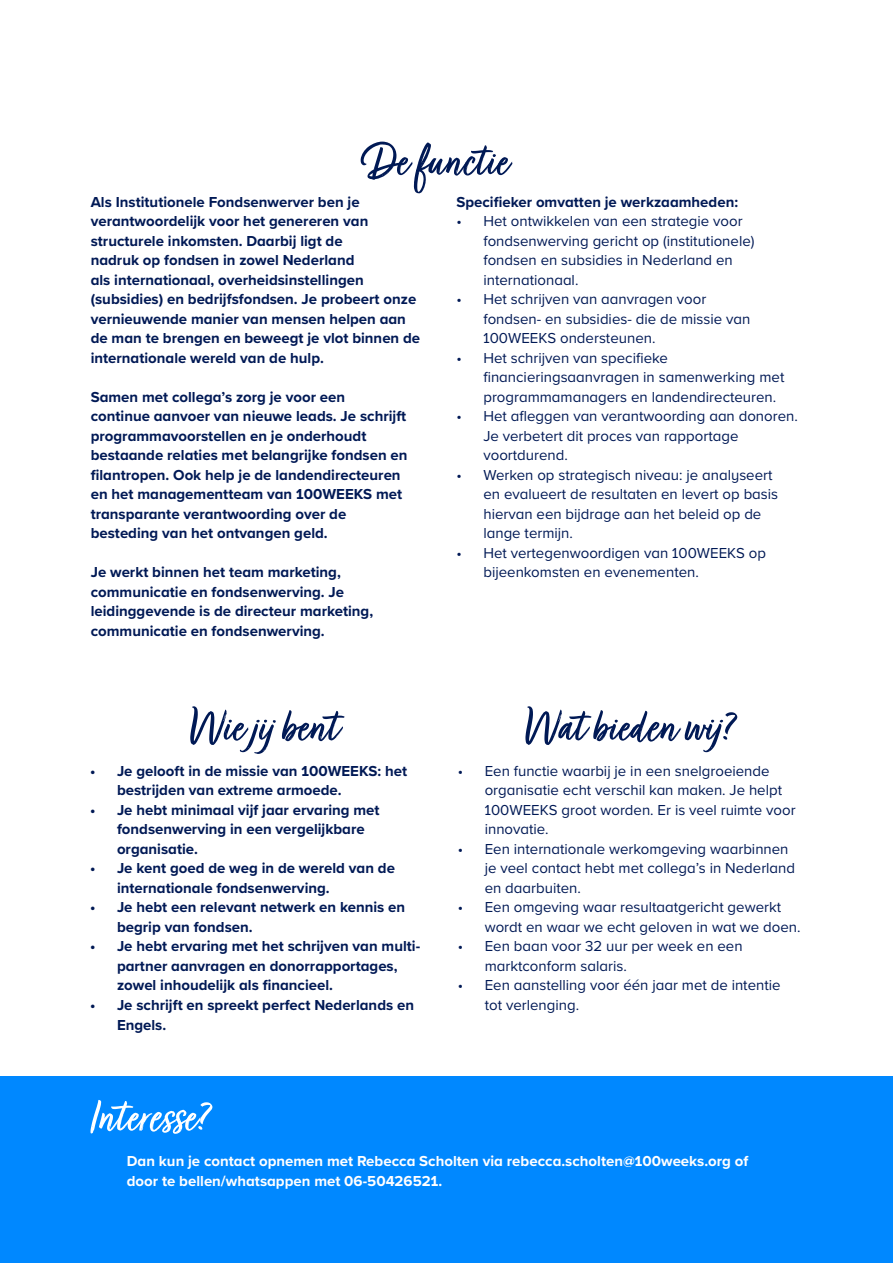
<style>
.page{position:relative;width:893px;height:1263px;background:#fff}
.page>*{position:absolute;margin:0;border:0;box-sizing:border-box;transform-origin:0 0}
.t1{font:51px "Turbinado Pro";color:#001955}
.t2{font:51px "Turbinado Pro";color:#fff}
.t3{font:700 15px/19.5px "Proxima Nova";color:#001955}
.t4{font:15px/19.5px "Proxima Nova";color:#001955}
.t5{font:700 15px/19.5px "Proxima Nova";color:#fff}
</style>
<div class="page">
<div style="left:0;top:1076px;width:893px;height:187px;background:#08f"></div>
<h1 class="t1" style="left:363px;top:134px;width:147px">De functie</h1>
<p class="t3" style="left:91px;top:191px;width:331px">Als Institutionele Fondsenwerver ben je verantwoordelijk voor het genereren van structurele inkomsten. Daarbij ligt de<br>nadruk op fondsen in zowel Nederland<br>als internationaal, overheidsinstellingen (subsidies) en bedrijfsfondsen. Je probeert onze vernieuwende manier van mensen helpen aan de man te brengen en beweegt je vlot binnen de internationale wereld van de hulp.</p>
<p class="t3" style="left:91px;top:386px;width:318px">Samen met collega’s zorg je voor een continue aanvoer van nieuwe leads. Je schrijft programmavoorstellen en je onderhoudt bestaande relaties met belangrijke fondsen en filantropen. Ook help je de landendirecteuren en het managementteam van 100WEEKS met transparante verantwoording over de besteding van het ontvangen geld.</p>
<p class="t3" style="left:91px;top:562px;width:284px">Je werkt binnen het team marketing, communicatie en fondsenwerving. Je leidinggevende is de directeur marketing, communicatie en fondsenwerving.</p>
<p class="t3" style="left:456px;top:191px;width:283px">Specifieker omvatten je werkzaamheden:</p>
<p class="t4" style="left:483px;top:211px;width:273px;text-indent:-27px">• Het ontwikkelen van een strategie voor fondsenwerving gericht op (institutionele) fondsen en subsidies in Nederland en internationaal.</p>
<p class="t4" style="left:483px;top:289px;width:268px;text-indent:-27px">• Het schrijven van aanvragen voor fondsen- en subsidies- die de missie van<br>100WEEKS ondersteunen.</p>
<p class="t4" style="left:483px;top:347px;width:302px;text-indent:-27px">• Het schrijven van specifieke financieringsaanvragen in samenwerking met programmamanagers en landendirecteuren.</p>
<p class="t4" style="left:483px;top:406px;width:316px;text-indent:-27px">• Het afleggen van verantwoording aan donoren.<br>Je verbetert dit proces van rapportage voortdurend.</p>
<p class="t4" style="left:483px;top:464px;width:296px;text-indent:-27px">• Werken op strategisch niveau: je analyseert en evalueert de resultaten en levert op basis hiervan een bijdrage aan het beleid op de lange termijn.</p>
<p class="t4" style="left:483px;top:542px;width:284px;text-indent:-27px">• Het vertegenwoordigen van 100WEEKS op bijeenkomsten en evenementen.</p>
<h1 class="t1" style="left:187px;top:699px;width:153px">Wie jij bent</h1>
<h1 class="t1" style="left:522px;top:699px;width:214px">Wat bieden wij?</h1>
<p class="t3" style="left:117px;top:761px;width:292px;text-indent:-27px">• Je gelooft in de missie van 100WEEKS: het bestrijden van extreme armoede.</p>
<p class="t3" style="left:117px;top:800px;width:264px;text-indent:-27px">• Je hebt minimaal vijf jaar ervaring met fondsenwerving in een vergelijkbare organisatie.</p>
<p class="t3" style="left:117px;top:858px;width:279px;text-indent:-27px">• Je kent goed de weg in de wereld van de internationale fondsenwerving.</p>
<p class="t3" style="left:117px;top:897px;width:290px;text-indent:-27px">• Je hebt een relevant netwerk en kennis en begrip van fondsen.</p>
<p class="t3" style="left:117px;top:936px;width:305px;text-indent:-27px">• Je hebt ervaring met het schrijven van multi&shy;partner aanvragen en donorrapportages, zowel inhoudelijk als financieel.</p>
<p class="t3" style="left:117px;top:995px;width:299px;text-indent:-27px">• Je schrijft en spreekt perfect Nederlands en<br>Engels.</p>
<h1 class="t2" style="left:90px;top:1089px;width:121px">Interesse?</h1>
<p class="t4" style="left:485px;top:760px;width:312px;text-indent:-27px">• Een functie waarbij je in een snelgroeiende organisatie echt verschil kan maken. Je helpt 100WEEKS groot worden. Er is veel ruimte voor innovatie.</p>
<p class="t4" style="left:485px;top:838px;width:312px;text-indent:-27px">• Een internationale werkomgeving waarbinnen je veel contact hebt met collega’s in Nederland en daarbuiten.</p>
<p class="t4" style="left:485px;top:897px;width:317px;text-indent:-27px">• Een omgeving waar resultaatgericht gewerkt wordt en waar we echt geloven in wat we doen.</p>
<p class="t4" style="left:485px;top:936px;width:259px;text-indent:-27px">• Een baan voor 32 uur per week en een marktconform salaris.</p>
<p class="t4" style="left:485px;top:975px;width:297px;text-indent:-27px">• Een aanstelling voor één jaar met de intentie tot verlenging.</p>
<p class="t5" style="left:127px;top:1151px;width:623px">Dan kun je contact opnemen met Rebecca Scholten via rebecca.scholten@100weeks.org of door te bellen/whatsappen met 06-50426521.</p>
</div>
